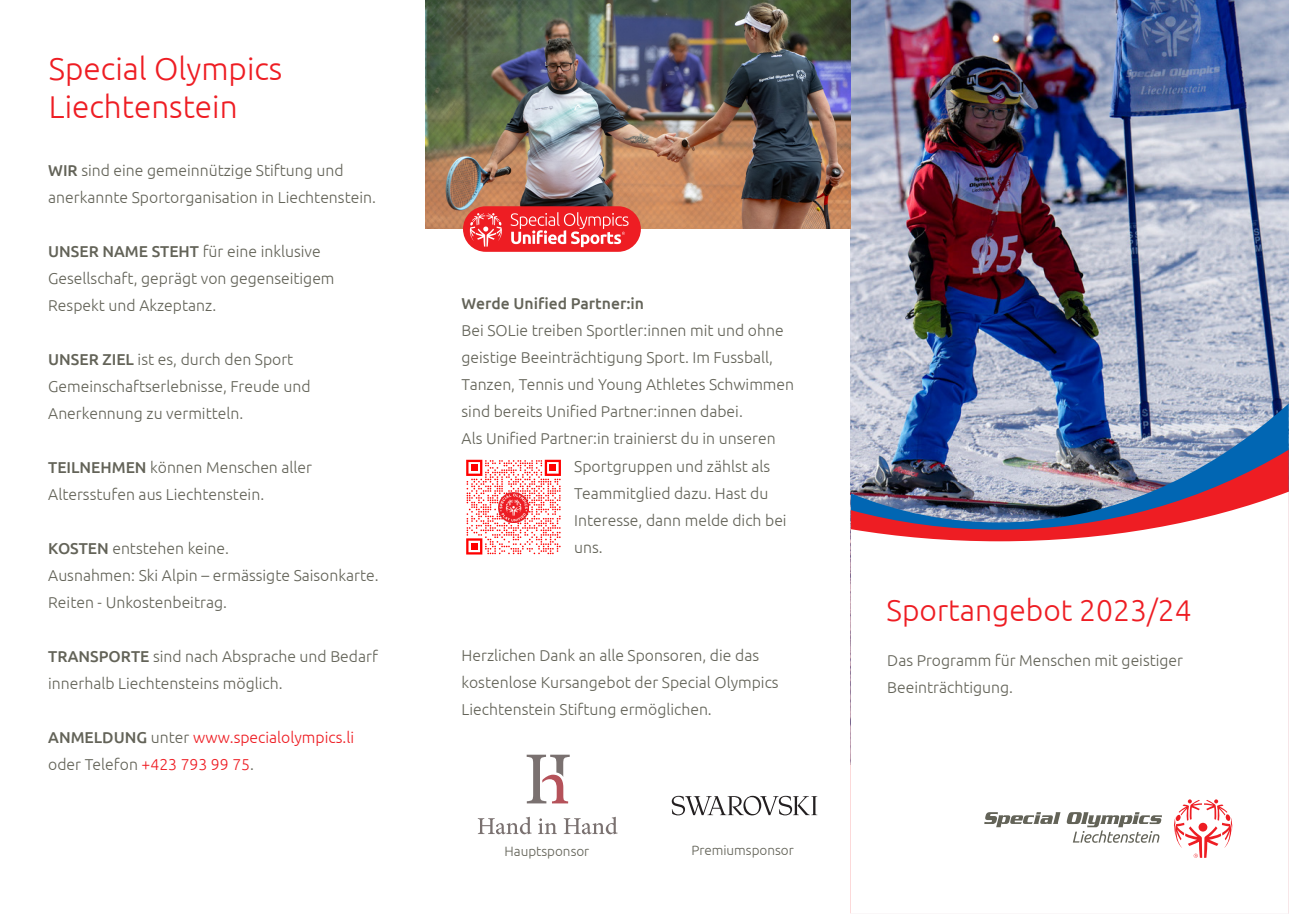
<style>
.page{position:relative;width:1289px;height:919px;background:#fff}
.page>*{position:absolute;margin:0;border:0;box-sizing:border-box;transform-origin:0 0}
.t1{font:300 31.5px/37.8px "Ubuntu";color:#ee1d23}
.t2{font:300 30px "Ubuntu";color:#ee1d23}
.t3{font:300 15.75px/27px "Ubuntu";color:#636358}
.t4{font:300 15.75px/27px "Ubuntu";color:#ee1d23}
.t5{font:500 15.75px "Ubuntu";color:#636358}
.t6{font:300 13.5px "Ubuntu";color:#636358}
.s1{font-weight:500}
.s2{font-weight:500;color:#636358}
.s3{color:#636358}
</style>
<div class="page">
<img style="left:850px;top:0;width:438px;height:403px">
<img style="left:850px;top:403px;width:438px;height:46px">
<img style="left:850px;top:449px;width:438px;height:464px">
<svg style="left:851px;top:491px;width:437px;height:422px"></svg>
<svg style="left:984px;top:812px;width:76px;height:15px"></svg>
<svg style="left:1066px;top:812px;width:95px;height:30px"></svg>
<svg style="left:1172px;top:799px;width:61px;height:58px"></svg>
<svg style="left:671px;top:795px;width:146px;height:20px"></svg>
<svg style="left:478px;top:816px;width:53px;height:18px"></svg>
<svg style="left:538px;top:818px;width:19px;height:16px"></svg>
<svg style="left:563px;top:816px;width:54px;height:18px"></svg>
<svg style="left:526px;top:754px;width:43px;height:49px"></svg>
<img style="left:425px;top:0;width:425px;height:229px">
<div style="left:463px;top:206px;width:178px;height:46px;background:#ee1d23;border-radius:23px"></div>
<svg style="left:510px;top:212px;width:118px;height:35px"></svg>
<svg style="left:469px;top:213px;width:33px;height:33px"></svg>
<svg style="left:466px;top:459px;width:95px;height:95px"></svg>
<div style="left:471px;top:464px;width:7px;height:7px;background:#f00"></div>
<div style="left:549px;top:464px;width:7px;height:7px;background:#f00"></div>
<div style="left:471px;top:543px;width:7px;height:7px;background:#f00"></div>
<img style="left:498px;top:492px;width:30px;height:30px">
<p class="t1" style="left:49px;top:49px;width:235px">Special Olympics<br>Liechtenstein</p>
<p class="t3" style="left:48px;top:156px;width:329px"><span class="s1">WIR</span> sind eine gemeinnützige Stiftung und anerkannte Sportorganisation in Liechtenstein.</p>
<p class="t3" style="left:48px;top:237px;width:288px"><span class="s1">UNSER NAME STEHT</span> für eine inklusive<br>Gesellschaft, geprägt von gegenseitigem<br>Respekt und Akzeptanz.</p>
<p class="t3" style="left:48px;top:345px;width:264px"><span class="s1">UNSER ZIEL</span> ist es, durch den Sport<br>Gemeinschaftserlebnisse, Freude und<br>Anerkennung zu vermitteln.</p>
<p class="t3" style="left:48px;top:453px;width:265px"><span class="s1">TEILNEHMEN</span> können Menschen aller<br>Altersstufen aus Liechtenstein.</p>
<p class="t3" style="left:48px;top:534px;width:182px"><span class="s1">KOSTEN</span> entstehen keine.</p>
<p class="t3" style="left:48px;top:561px;width:332px">Ausnahmen: Ski Alpin – ermässigte Saisonkarte.</p>
<p class="t3" style="left:48px;top:588px;width:180px">Reiten - Unkostenbeitrag.</p>
<p class="t3" style="left:48px;top:642px;width:331px"><span class="s1">TRANSPORTE</span> sind nach Absprache und Bedarf innerhalb Liechtensteins möglich.</p>
<p class="t4" style="left:48px;top:723px;width:307px"><span class="s2">ANMELDUNG</span> <span class="s3">unter</span> www.specialolympics.li <span class="s3">oder Telefon</span> +423 793 99 75<span class="s3">.</span></p>
<p class="t5" style="left:461px;top:294px;width:184px">Werde Unified Partner:in</p>
<p class="t3" style="left:461px;top:317px;width:334px">Bei SOLie treiben Sportler:innen mit und ohne geistige Beeinträchtigung Sport. Im Fussball, Tanzen, Tennis und Young Athletes Schwimmen sind bereits Unified Partner:innen dabei.</p>
<p class="t3" style="left:574px;top:425px;width:214px;text-indent:-113px">Als Unified Partner:in trainierst du in unseren<br>Sportgruppen und zählst als<br>Teammitglied dazu. Hast du<br>Interesse, dann melde dich bei uns.</p>
<p class="t3" style="left:461px;top:641px;width:318px">Herzlichen Dank an alle Sponsoren, die das kostenlose Kursangebot der Special Olympics<br>Liechtenstein Stiftung ermöglichen.</p>
<p class="t6" style="left:504px;top:842px;width:86px">Hauptsponsor</p>
<p class="t6" style="left:691px;top:842px;width:104px">Premiumsponsor</p>
<p class="t2" style="left:886px;top:592px;width:306px">Sportangebot 2023/24</p>
<p class="t3" style="left:887px;top:646px;width:297px">Das Programm für Menschen mit geistiger<br>Beeinträchtigung.</p>
</div>
